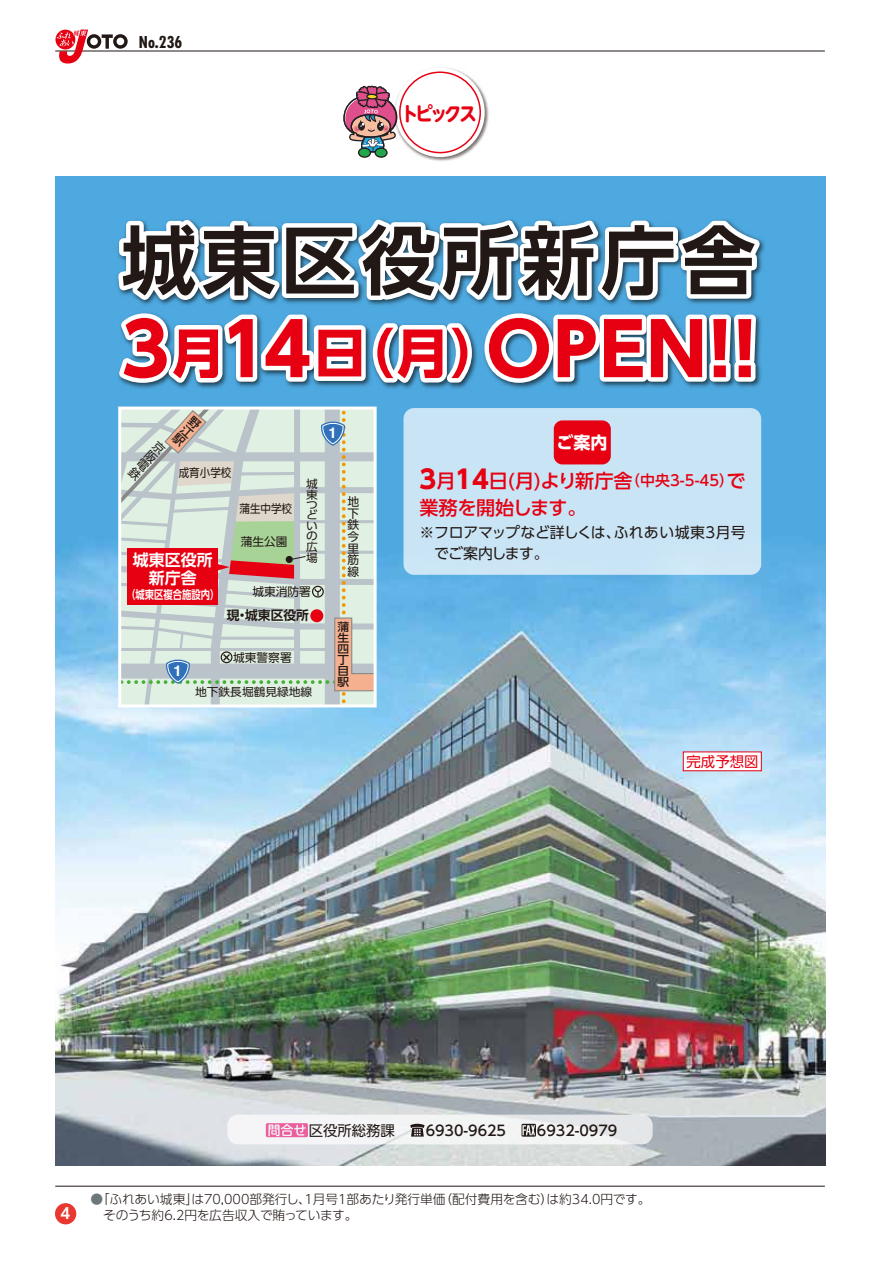
<style>
.page{position:relative;width:893px;height:1263px;background:#fff}
.page>*{position:absolute;margin:0;border:0;box-sizing:border-box;transform-origin:0 0}
.t1{font:700 74.4px "UD Shin Go Pro De";letter-spacing:.075em;color:#221815}
.t2{font:700 72.3px "UD Shin Go Pro";letter-spacing:.03em;color:#e60012}
.t3{font:500 19.2px/26.5px "UD Shin Go Pro";letter-spacing:-.02em;color:#e60012}
.t4{font:700 19.2px "UD Shin M Go Pro";letter-spacing:-.16em;color:#e60012;scale:.9 1}
.t5{font:700 16.95px "UD Shin Go Pro";color:#fff}
.t6{font:700 15.9px/18px "UD Shin Go Pro De";color:#fff;text-align:center}
.t7{font:700 condensed 15.9px "Futura Std";color:#221815}
.t8{font:14.85px/21.3px "UD Shin Go Pro";letter-spacing:-.005em;color:#221815}
.t9{font:700 14.85px "Helvetica";color:#fff}
.t10{font:700 14.85px "UD Shin Go Pro De";color:#fff}
.t11{font:500 14.4px "UD Shin Go Pro";color:#221815}
.t12{font:14.4px "UD Shin Go Pro";color:#e60012}
.t13{font:300 12.75px/15.9px "UD Shin Go Pro";color:#221815}
.t14{font:700 12.75px "UD Shin Go Pro De";color:#221815}
.t15{font:11.7px "UD Shin Go Pro";color:#221815}
.t16{font:11.7px "UD Shin Go Pro";color:#221815;scale:.9 1}
.t17{font:700 11.7px "UD Shin Go Pro De";color:#fff;scale:.8 1}
.t18{font:11.1px "UD Shin Go Pro";color:#221815;scale:1.05 1}
.t19{font:500 11.1px "UD Shin Go Pro";color:#221815;scale:1.05 1}
.s1{font-size:53.1px}
.s2{font-weight:700;font-size:25.5px}
.s3{font-size:14.85px}
.s4{font-weight:400}
.s5{color:#6d777c}
</style>
<div class="page">
<img style="left:55px;top:177px;width:770px;height:989px">
<div style="left:404px;top:408px;width:357px;height:167px;background:#c9e5f5;border-radius:11px"></div>
<img style="left:397px;top:67px;width:92px;height:94px">
<div style="left:395px;top:68px;width:90px;height:89px;background:#fff;border-radius:50%"></div>
<div style="left:399px;top:71px;width:82px;height:82px;border:2px solid #e60012;border-radius:50%"></div>
<svg style="left:343px;top:85px;width:54px;height:73px"></svg>
<img style="left:110px;top:211px;width:665px;height:210px">
<svg style="left:111px;top:212px;width:657px;height:179px"></svg>
<div style="left:554px;top:420px;width:57px;height:44px;background:#e60012;border-radius:9px"></div>
<div style="left:118px;top:407px;width:259px;height:300px;border:3px solid #fff"></div>
<div style="left:227px;top:1115px;width:426px;height:29px;background:linear-gradient(to right,#f8f7f9,#e9ebeb);border-radius:11px"></div>
<svg style="left:266px;top:1123px;width:42px;height:14px"></svg>
<svg style="left:410px;top:1124px;width:15px;height:12px"></svg>
<svg style="left:522px;top:1124px;width:14px;height:13px"></svg>
<div style="left:683px;top:751px;width:79px;height:20px;background:#fff"></div>
<hr style="left:55px;top:51px;width:770px;height:1px;background:#221815">
<hr style="left:55px;top:1186px;width:770px;height:1px;background:#221815">
<div style="left:55px;top:1203px;width:21px;height:21px;background:#e8382f;border-radius:50%"></div>
<svg style="left:55px;top:30px;width:73px;height:34px"></svg>
<svg style="left:120px;top:408px;width:255px;height:298px;background:#d1c9c2"></svg>
<p class="t7" style="left:139px;top:33px;width:45px">No.236</p>
<h3 class="t4" style="left:401px;top:98px;width:85px">トピックス</h3>
<h1 class="t1" style="left:122px;top:200px;width:635px">城東区役所新庁舎</h1>
<h2 class="t2" style="left:122px;top:291px;width:636px">3<span class="s1">月</span>14<span class="s1">日（月）</span>OPEN!!</h2>
<p class="t9" style="left:328px;top:420px;width:10px">1</p>
<h3 class="t5" style="left:557px;top:428px;width:53px">ご案内</h3>
<p class="t16" style="left:179px;top:463px;width:60px">成育小学校</p>
<p class="t6" style="left:133px;top:551px;width:81px">城東区役所新庁舎</p>
<p class="t17" style="left:126px;top:585px;width:118px">（城東区複合施設内）</p>
<p class="t16" style="left:240px;top:499px;width:60px">蒲生中学校</p>
<p class="t15" style="left:241px;top:532px;width:48px">蒲生公園</p>
<p class="t18" style="left:306px;top:475px;width:13px">城</p>
<p class="t18" style="left:306px;top:486px;width:13px">東</p>
<p class="t18" style="left:306px;top:496px;width:13px">つ</p>
<p class="t18" style="left:306px;top:506px;width:13px">ど</p>
<p class="t18" style="left:306px;top:517px;width:13px">い</p>
<p class="t18" style="left:306px;top:527px;width:13px">の</p>
<p class="t18" style="left:306px;top:538px;width:13px">広</p>
<p class="t18" style="left:306px;top:549px;width:13px">場</p>
<p class="t15" style="left:252px;top:582px;width:60px">城東消防署</p>
<p class="t15" style="left:347px;top:492px;width:13px">地</p>
<p class="t15" style="left:347px;top:504px;width:13px">下</p>
<p class="t15" style="left:347px;top:515px;width:13px">鉄</p>
<p class="t15" style="left:347px;top:527px;width:13px">今</p>
<p class="t15" style="left:347px;top:539px;width:13px">里</p>
<p class="t15" style="left:347px;top:550px;width:13px">筋</p>
<p class="t15" style="left:347px;top:562px;width:13px">線</p>
<h3 class="t3" style="left:419px;top:467px;width:328px"><span class="s2">3</span>月<span class="s2">14</span>日(月)より新庁舎<span class="s3">（中央3-5-45）</span>で業務を開始します。</h3>
<p class="t8" style="left:434px;top:521px;width:313px;text-indent:-15px">※フロアマップなど詳しくは、ふれあい城東3月号でご案内します。</p>
<p class="t9" style="left:173px;top:658px;width:10px">1</p>
<p class="t14" style="left:227px;top:605px;width:84px">現・城東区役所</p>
<p class="t15" style="left:233px;top:648px;width:60px">城東警察署</p>
<p class="t18" style="left:195px;top:683px;width:113px">地下鉄長堀鶴見緑地線</p>
<p class="t19" style="left:337px;top:617px;width:13px">蒲</p>
<p class="t19" style="left:337px;top:629px;width:13px">生</p>
<p class="t19" style="left:337px;top:640px;width:13px">四</p>
<p class="t19" style="left:337px;top:651px;width:13px">丁</p>
<p class="t19" style="left:337px;top:662px;width:13px">目</p>
<p class="t19" style="left:337px;top:673px;width:13px">駅</p>
<p class="t12" style="left:687px;top:750px;width:73px">完成予想図</p>
<p class="t11" style="left:309px;top:1118px;width:199px"><span class="s4">区役所総務課　</span> 6930-9625</p>
<p class="t11" style="left:537px;top:1118px;width:82px">6932-0979</p>
<p class="t10" style="left:60px;top:1202px;width:11px">4</p>
<p class="t13" style="left:90px;top:1191px;width:562px"><span class="s5">●</span>「ふれあい城東」は70,000部発行し、1月号1部あたり発行単価（配付費用を含む）は約34.0円です。　そのうち約6.2円を広告収入で賄っています。</p>
</div>
